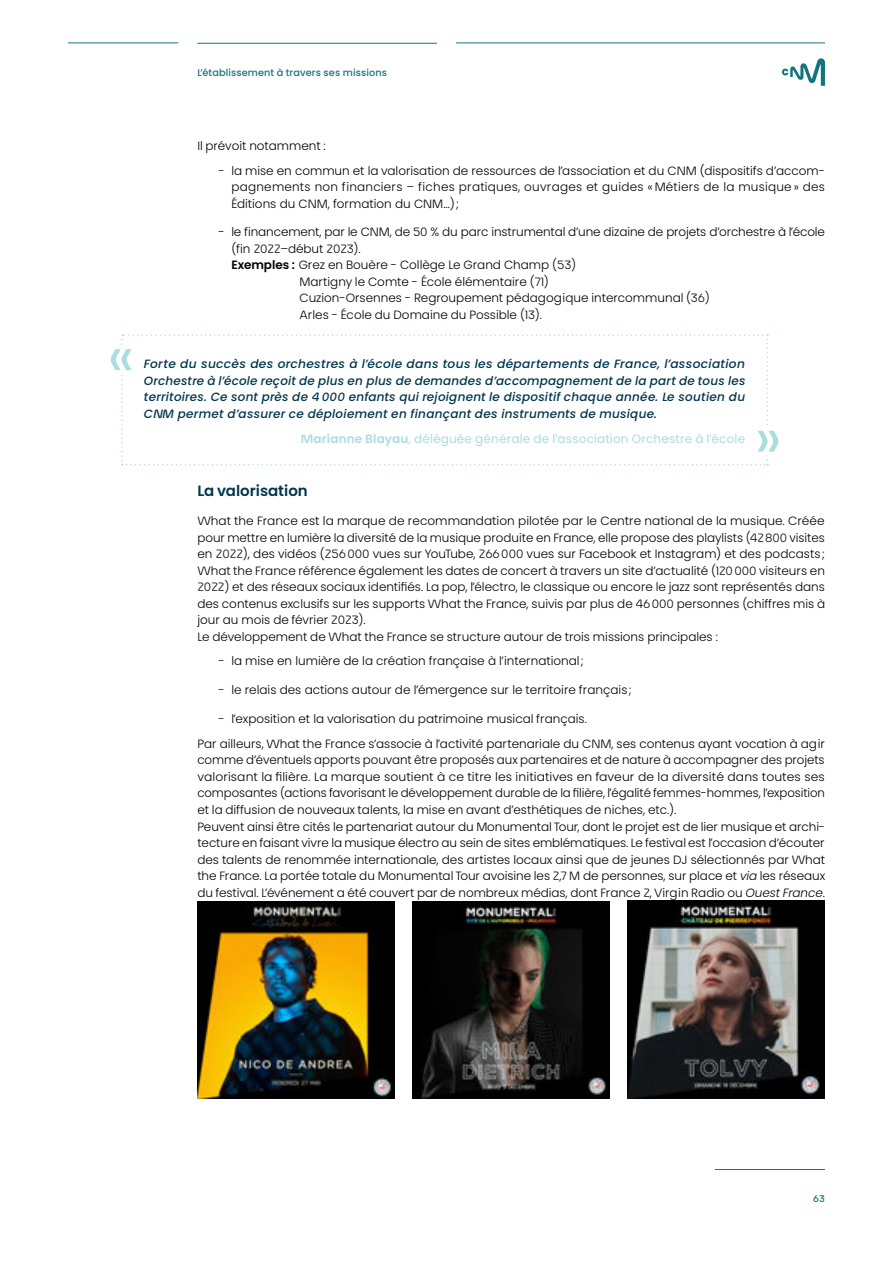
<style>
.page{position:relative;width:893px;height:1263px;background:#fff}
.page>*{position:absolute;margin:0;border:0;box-sizing:border-box;transform-origin:0 0}
.t1{font:600 15px "CNM";color:#00364c}
.t2{font:300 12px/16.5px "CNM";letter-spacing:-.005em;color:#000}
.t3{font:italic 500 12px/16.5px "CNM";letter-spacing:.025em;color:#00364c;text-align:justify}
.t4{font:12px "CNM";letter-spacing:.015em;color:#aadddf}
.t5{font:500 9.75px "CNM";letter-spacing:.01em;color:#147380}
.s1{font-weight:600}
.s2{font-style:italic}
</style>
<div class="page">
<hr style="left:197px;top:43px;width:240px;height:1px;background:#147380">
<svg style="left:782px;top:58px;width:43px;height:28px"></svg>
<hr style="left:456px;top:43px;width:369px;height:1px;background:#147380">
<hr style="left:68px;top:43px;width:110px;height:1px;background:#147380">
<hr style="left:715px;top:1169px;width:110px;height:1px;background:#147380">
<svg style="left:110px;top:334px;width:669px;height:131px"></svg>
<img style="left:197px;top:902px;width:198px;height:197px">
<img style="left:413px;top:902px;width:197px;height:197px">
<img style="left:628px;top:901px;width:197px;height:197px">
<p class="t5" style="left:197px;top:66px;width:191px">L’établissement à travers ses missions</p>
<p class="t2" style="left:197px;top:137px;width:130px">Il prévoit notamment :</p>
<p class="t2" style="left:231px;top:162px;width:595px;text-align:justify;text-indent:-13px">- la mise en commun et la valorisation de ressources de l’association et du CNM (dispositifs d’accom&shy;pagnements non financiers – fiches pratiques, ouvrages et guides « Métiers de la musique » des Éditions du CNM, formation du CNM…) ;</p>
<p class="t2" style="left:219px;top:224px;width:608px">- le financement, par le CNM, de 50 % du parc instrumental d’une dizaine de projets d’orchestre à l’école</p>
<p class="t2" style="left:231px;top:241px;width:131px">(fin 2022–début 2023).</p>
<p class="t2" style="left:231px;top:257px;width:346px"><span class="s1">Exemples :</span> Grez en Bouère - Collège Le Grand Champ (53)</p>
<p class="t2" style="left:299px;top:274px;width:251px">Martigny le Comte - École élémentaire (71)</p>
<p class="t2" style="left:299px;top:290px;width:412px">Cuzion-Orsennes - Regroupement pédagogique intercommunal (36)</p>
<p class="t2" style="left:299px;top:307px;width:244px">Arles - École du Domaine du Possible (13).</p>
<p class="t3" style="left:144px;top:357px;width:603px">Forte du succès des orchestres à l’école dans tous les départements de France, l’association Orchestre à l’école reçoit de plus en plus de demandes d’accompagnement de la part de tous les territoires. Ce sont près de 4 000 enfants qui rejoignent le dispositif chaque année. Le soutien du CNM permet d’assurer ce déploiement en finançant des instruments de musique.</p>
<p class="t4" style="left:301px;top:431px;width:446px"><span class="s1">Marianne Blayau</span>, déléguée générale de l’association Orchestre à l’école</p>
<p class="t1" style="left:197px;top:482px;width:112px">La valorisation</p>
<p class="t2" style="left:197px;top:513px;width:629px">What the France est la marque de recommandation pilotée par le Centre national de la musique. Créée pour mettre en lumière la diversité de la musique produite en France, elle propose des playlists (42 800 visites en 2022), des vidéos (256 000 vues sur YouTube, 266 000 vues sur Facebook et Instagram) et des podcasts ; What the France référence également les dates de concert à travers un site d’actualité (120 000 visiteurs en 2022) et des réseaux sociaux identifiés. La pop, l’électro, le classique ou encore le jazz sont représentés dans des contenus exclusifs sur les supports What the France, suivis par plus de 46 000 personnes (chiffres mis à jour au mois de février 2023).<br>Le développement de What the France se structure autour de trois missions principales :</p>
<p class="t2" style="left:219px;top:653px;width:366px">- la mise en lumière de la création française à l’international ;</p>
<p class="t2" style="left:219px;top:682px;width:415px">- le relais des actions autour de l’émergence sur le territoire français ;</p>
<p class="t2" style="left:197px;top:707px;width:629px;line-height:24.8px;text-indent:21px">- l’exposition et la valorisation du patrimoine musical français.<br>Par ailleurs, What the France s’associe à l’activité partenariale du CNM, ses contenus ayant vocation à agir</p>
<p class="t2" style="left:197px;top:752px;width:629px">comme d’éventuels apports pouvant être proposés aux partenaires et de nature à accompagner des projets valorisant la filière. La marque soutient à ce titre les initiatives en faveur de la diversité dans toutes ses composantes (actions favorisant le développement durable de la filière, l’égalité femmes-hommes, l’exposition et la diffusion de nouveaux talents, la mise en avant d’esthétiques de niches, etc.).<br>Peuvent ainsi être cités le partenariat autour du Monumental Tour, dont le projet est de lier musique et archi&shy;tecture en faisant vivre la musique électro au sein de sites emblématiques. Le festival est l’occasion d’écouter des talents de renommée internationale, des artistes locaux ainsi que de jeunes DJ sélectionnés par What the France. La portée totale du Monumental Tour avoisine les 2,7 M de personnes, sur place et <span class="s2">via</span> les réseaux du festival. L’événement a été couvert par de nombreux médias, dont France 2, Virgin Radio ou <span class="s2">Ouest France</span>.</p>
<p class="t5" style="left:813px;top:1192px;width:13px">63</p>
</div>
